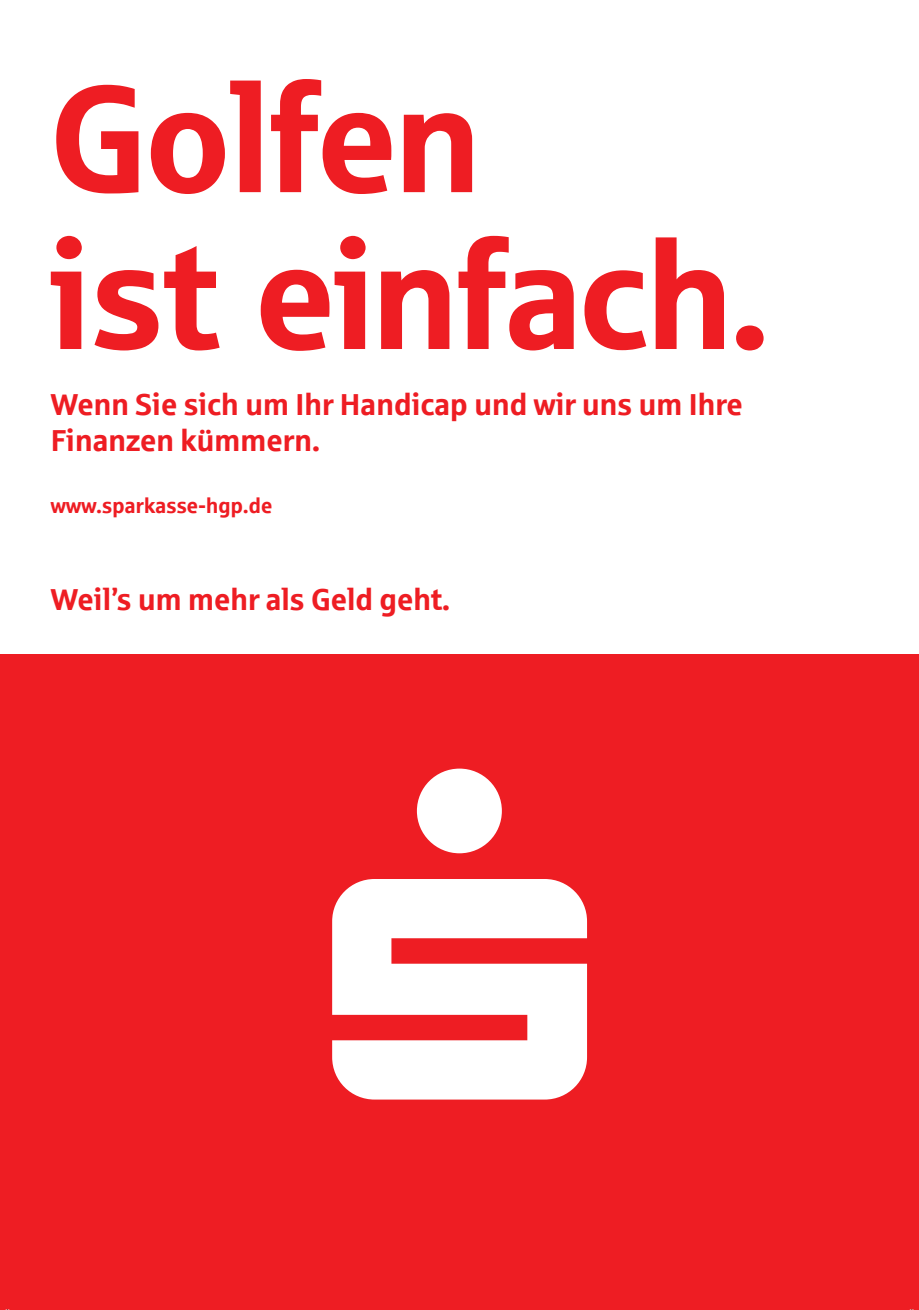
<style>
.page{position:relative;width:919px;height:1310px;background:#fff}
.page>*{position:absolute;margin:0;border:0;box-sizing:border-box;transform-origin:0 0}
.t1{font:151.8px/156.9px "Sparkasse Head";color:#ee1d23}
.t2{font:700 30.3px/36.3px "Sparkasse Rg";letter-spacing:-.02em;color:#ee1d23}
.t3{font:700 21.3px "Sparkasse Rg";letter-spacing:-.02em;color:#ee1d23}
</style>
<div class="page">
<div style="left:0;top:654px;width:918px;height:656px;background:#ee1d23"></div>
<svg style="left:332px;top:768px;width:255px;height:331px;fill:#fff"></svg>
<h1 class="t1" style="left:51px;top:55px;width:719px">Golfen<br>ist einfach.</h1>
<p class="t2" style="left:51px;top:385px;width:694px">Wenn Sie sich um Ihr Handicap und wir uns um Ihre<br>Finanzen kümmern.</p>
<p class="t3" style="left:51px;top:492px;width:224px">www.sparkasse-hgp.de</p>
<p class="t2" style="left:51px;top:580px;width:401px">Weil’s um mehr als Geld geht.</p>
</div>
